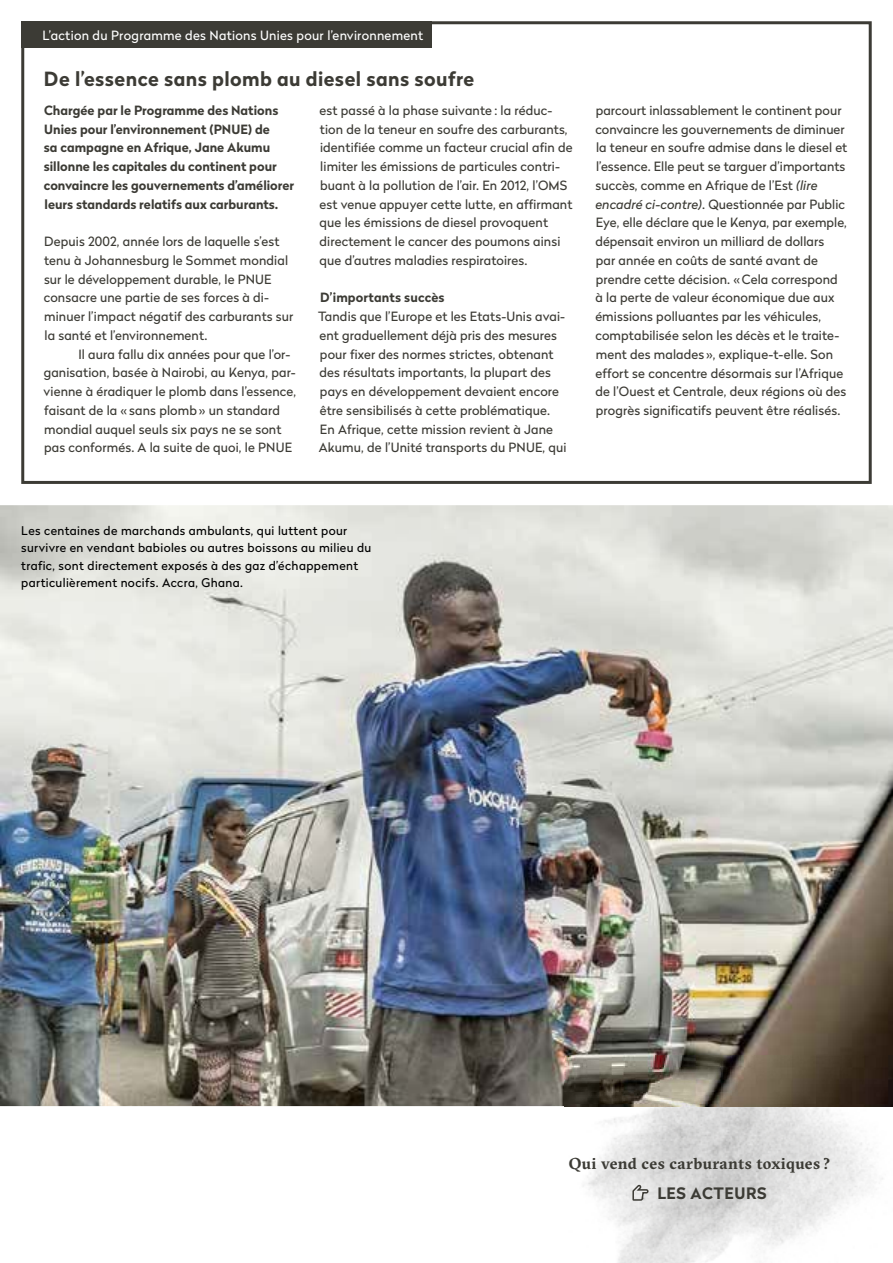
<style>
.page{position:relative;width:893px;height:1263px;background:#fff}
.page>*{position:absolute;margin:0;border:0;box-sizing:border-box;transform-origin:0 0}
.t1{font:700 19.5px "Radikal";letter-spacing:.02em;color:#3c3b35}
.t2{font:700 15.75px "GT Sectra";letter-spacing:.025em;color:#3c3b35}
.t3{font:700 15.75px "Radikal";letter-spacing:.035em;color:#3c3b35}
.t4{font:12.75px/18.8px "Radikal";letter-spacing:.01em;color:#3c3b35}
.t5{font:700 12.75px/18.8px "Radikal";color:#3c3b35}
.t6{font:12.75px "Radikal";letter-spacing:.02em;color:#fff}
.t7{font:12px/17.2px "Radikal";letter-spacing:.03em;color:#000}
.s1{font-style:italic}
</style>
<div class="page">
<img style="left:0;top:505px;width:893px;height:601px">
<svg style="left:21px;top:21px;width:851px;height:463px"></svg>
<div style="left:21px;top:21px;width:411px;height:27px;background:#3c3b35"></div>
<img style="left:564px;top:1106px;width:329px;height:157px">
<img style="left:564px;top:1056px;width:329px;height:50px">
<svg style="left:631px;top:1183px;width:18px;height:37px"></svg>
<p class="t6" style="left:43px;top:26px;width:382px">L’action du Programme des Nations Unies pour l’environnement</p>
<h1 class="t1" style="left:44px;top:64px;width:432px">De l’essence sans plomb au diesel sans soufre</h1>
<p class="t5" style="left:44px;top:100px;width:252px">Chargée par le Programme des Nations Unies pour l’environnement (PNUE) de<br>sa campagne en Afrique, Jane Akumu sillonne les capitales du continent pour convaincre les gouvernements d’améliorer leurs standards relatifs aux carburants.</p>
<p class="t4" style="left:44px;top:231px;width:251px">Depuis 2002, année lors de laquelle s’est tenu à Johannesburg le Sommet mondial sur le développement durable, le PNUE consacre une partie de ses forces à di&shy;minuer l’impact négatif des carburants sur la santé et l’environnement.</p>
<p class="t4" style="left:44px;top:344px;width:254px;text-indent:35px">Il aura fallu dix années pour que l’or&shy;ganisation, basée à Nairobi, au Kenya, par&shy;vienne à éradiquer le plomb dans l’essence, faisant de la « sans plomb» un standard mondial auquel seuls six pays ne se sont pas conformés. A la suite de quoi, le PNUE</p>
<p class="t4" style="left:320px;top:100px;width:254px">est passé à la phase suivante : la réduc&shy;tion de la teneur en soufre des carburants, identifiée comme un facteur crucial afin de limiter les émissions de particules contri&shy;buant à la pollution de l’air. En 2012, l’OMS est venue appuyer cette lutte, en affirmant que les émissions de diesel provoquent directement le cancer des poumons ainsi que d’autres maladies respiratoires.</p>
<p class="t5" style="left:320px;top:288px;width:126px">D’importants succès</p>
<p class="t4" style="left:318px;top:307px;width:250px">Tandis que l’Europe et les Etats-Unis avai&shy;ent graduellement déjà pris des mesures pour fixer des normes strictes, obtenant des résultats importants, la plupart des pays en développement devaient encore être sensibilisés à cette problématique.<br>En Afrique, cette mission revient à Jane Akumu, de l’Unité transports du PNUE, qui</p>
<p class="t4" style="left:595px;top:100px;width:253px">parcourt inlassablement le continent pour convaincre les gouvernements de diminuer la teneur en soufre admise dans le diesel et l’essence. Elle peut se targuer d’importants succès, comme en Afrique de l’Est <span class="s1">(lire encadré ci-contre)</span>. Questionnée par Public Eye, elle déclare que le Kenya, par exemple, dépensait environ un milliard de dollars<br>par année en coûts de santé avant de prendre cette décision. «Cela correspond à la perte de valeur économique due aux émissions polluantes par les véhicules, comptabilisée selon les décès et le traite&shy;ment des malades », explique-t-elle. Son effort se concentre désormais sur l’Afrique de l’Ouest et Centrale, deux régions où des progrès significatifs peuvent être réalisés.</p>
<p class="t7" style="left:21px;top:521px;width:352px">Les centaines de marchands ambulants, qui luttent pour survivre en vendant babioles ou autres boissons au milieu du trafic, sont directement exposés à des gaz d’échappement particulièrement nocifs. Accra, Ghana.</p>
<p class="t2" style="left:569px;top:1153px;width:263px">Qui vend ces carburants toxiques ?</p>
<p class="t3" style="left:657px;top:1182px;width:111px">LES ACTEURS</p>
</div>
